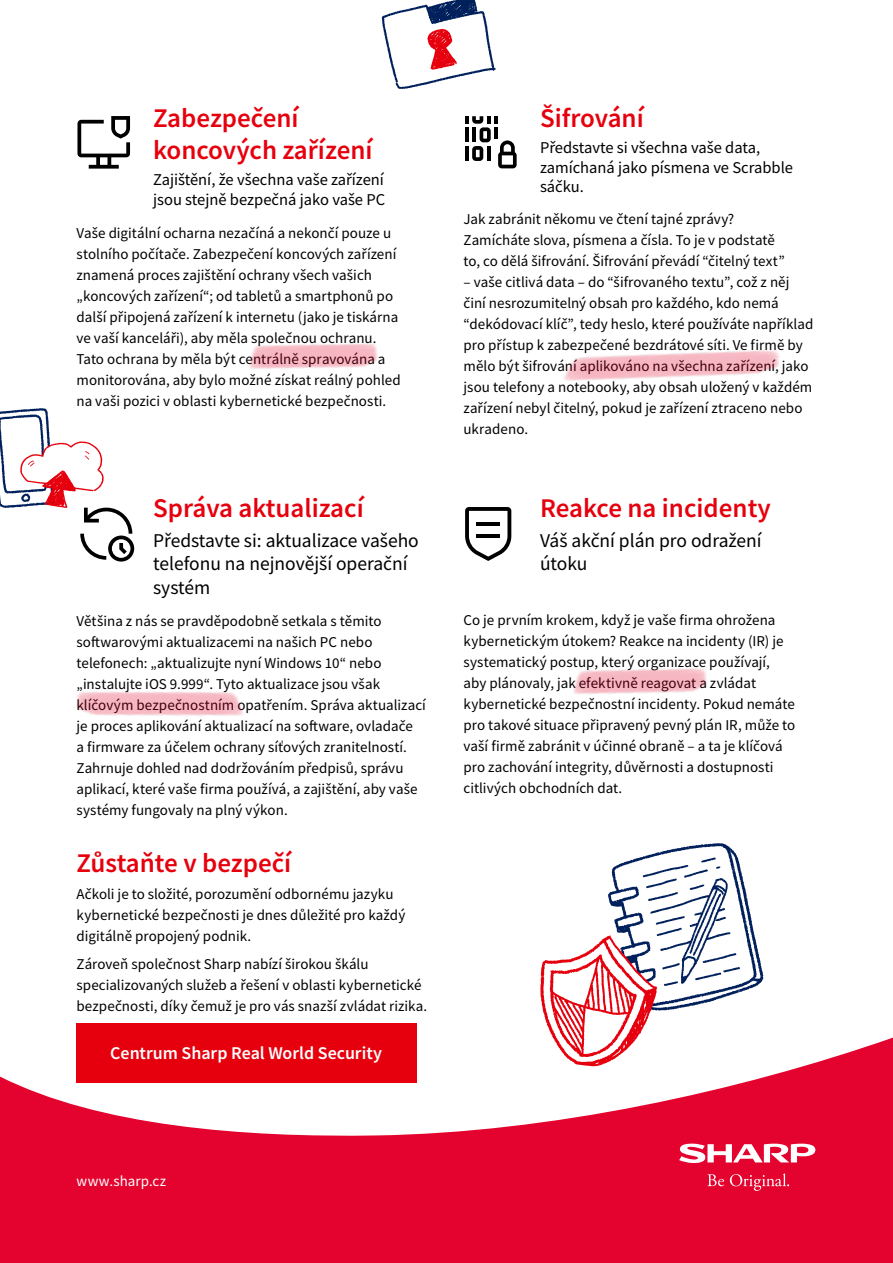
<style>
.page{position:relative;width:893px;height:1263px;background:#fff}
.page>*{position:absolute;margin:0;border:0;box-sizing:border-box;transform-origin:0 0}
.t1{font:600 27px/32.4px "Source Sans Pro";color:#e6000d}
.t2{font:19.5px/23.4px "Source Sans Pro";color:#000}
.t3{font:600 18px "Source Sans Pro";letter-spacing:-.005em;color:#fff}
.t4{font:16.5px/19.8px "Source Sans Pro";color:#000}
.t5{font:15px/21px "Source Sans Pro";letter-spacing:.005em;color:#000}
.t6{font:15px "Source Sans Pro";letter-spacing:.015em;color:#fff}
</style>
<div class="page">
<svg style="left:0;top:1037px;width:893px;height:226px;fill:#e4032e"></svg>
<svg style="left:707px;top:1174px;width:17px;height:12px"></svg>
<svg style="left:730px;top:1173px;width:59px;height:18px"></svg>
<svg style="left:679px;top:1143px;width:137px;height:20px"></svg>
<img style="left:574px;top:668px;width:133px;height:26px">
<img style="left:76px;top:691px;width:167px;height:25px">
<img style="left:249px;top:343px;width:129px;height:26px">
<svg style="left:77px;top:116px;width:53px;height:53px"></svg>
<svg style="left:465px;top:116px;width:52px;height:52px"></svg>
<svg style="left:465px;top:507px;width:46px;height:54px"></svg>
<div style="left:76px;top:1023px;width:340px;height:59px;background:#e6000d"></div>
<svg style="left:382px;top:0;width:114px;height:89px"></svg>
<img style="left:564px;top:350px;width:216px;height:31px">
<svg style="left:0;top:408px;width:134px;height:154px"></svg>
<svg style="left:539px;top:843px;width:224px;height:223px"></svg>
<h1 class="t1" style="left:153px;top:101px;width:221px">Zabezpečení koncových zařízení</h1>
<p class="t4" style="left:153px;top:170px;width:234px">Zajištění, že všechna vaše zařízení jsou stejně bezpečná jako vaše PC</p>
<p class="t5" style="left:77px;top:222px;width:326px">Vaše digitální ocharna nezačíná a nekončí pouze u stolního počítače. Zabezpečení koncových zařízení znamená proces zajištění ochrany všech vašich „koncových zařízení“; od tabletů a smartphonů po další připojená zařízení k internetu (jako je tiskárna ve vaší kanceláři), aby měla společnou ochranu.<br>Tato ochrana by měla být centrálně spravována a monitorována, aby bylo možné získat reálný pohled na vaši pozici v oblasti kybernetické bezpečnosti.</p>
<h1 class="t1" style="left:153px;top:492px;width:212px">Správa aktualizací</h1>
<h2 class="t2" style="left:153px;top:529px;width:267px">Představte si: aktualizace vašeho telefonu na nejnovější operační systém</h2>
<p class="t5" style="left:77px;top:611px;width:351px">Většina z nás se pravděpodobně setkala s těmito softwarovými aktualizacemi na našich PC nebo telefonech: „aktualizujte nyní Windows 10“ nebo „instalujte iOS 9.999“. Tyto aktualizace jsou však klíčovým bezpečnostním opatřením. Správa aktualizací je proces aplikování aktualizací na software, ovladače<br>a firmware za účelem ochrany síťových zranitelností.<br>Zahrnuje dohled nad dodržováním předpisů, správu aplikací, které vaše firma používá, a zajištění, aby vaše systémy fungovaly na plný výkon.</p>
<h1 class="t1" style="left:77px;top:847px;width:216px">Zůstaňte v bezpečí</h1>
<p class="t5" style="left:77px;top:884px;width:330px">Ačkoli je to složité, porozumění odbornému jazyku kybernetické bezpečnosti je dnes důležité pro každý digitálně propojený podnik.</p>
<p class="t5" style="left:77px;top:953px;width:352px">Zároveň společnost Sharp nabízí širokou škálu specializovaných služeb a řešení v oblasti kybernetické bezpečnosti, díky čemuž je pro vás snazší zvládat rizika.</p>
<p class="t3" style="left:110px;top:1041px;width:273px">Centrum Sharp Real World Security</p>
<h1 class="t1" style="left:540px;top:101px;width:105px">Šifrování</h1>
<p class="t4" style="left:540px;top:137px;width:255px">Představte si všechna vaše data, zamíchaná jako písmena ve Scrabble sáčku.</p>
<p class="t5" style="left:463px;top:208px;width:323px">Jak zabránit někomu ve čtení tajné zprávy?<br>Zamícháte slova, písmena a čísla. To je v podstatě to, co dělá šifrování. Šifrování převádí “čitelný text”</p>
<p class="t5" style="left:463px;top:271px;width:351px">– vaše citlivá data – do “šifrovaného textu”, což z něj činí nesrozumitelný obsah pro každého, kdo nemá “dekódovací klíč”, tedy heslo, které používáte například pro přístup k zabezpečené bezdrátové síti. Ve firmě by mělo být šifrování aplikováno na všechna zařízení, jako jsou telefony a notebooky, aby obsah uložený v každém zařízení nebyl čitelný, pokud je zařízení ztraceno nebo ukradeno.</p>
<h1 class="t1" style="left:540px;top:492px;width:232px">Reakce na incidenty</h1>
<h2 class="t2" style="left:540px;top:529px;width:223px">Váš akční plán pro odražení útoku</h2>
<p class="t5" style="left:463px;top:610px;width:333px">Co je prvním krokem, když je vaše firma ohrožena kybernetickým útokem? Reakce na incidenty (IR) je systematický postup, který organizace používají, aby plánovaly, jak efektivně reagovat a zvládat kybernetické bezpečnostní incidenty. Pokud nemáte pro takové situace připravený pevný plán IR, může to vaší firmě zabránit v účinné obraně – a ta je klíčová pro zachování integrity, důvěrnosti a dostupnosti citlivých obchodních dat.</p>
<p class="t6" style="left:77px;top:1172px;width:91px">www.sharp.cz</p>
</div>
